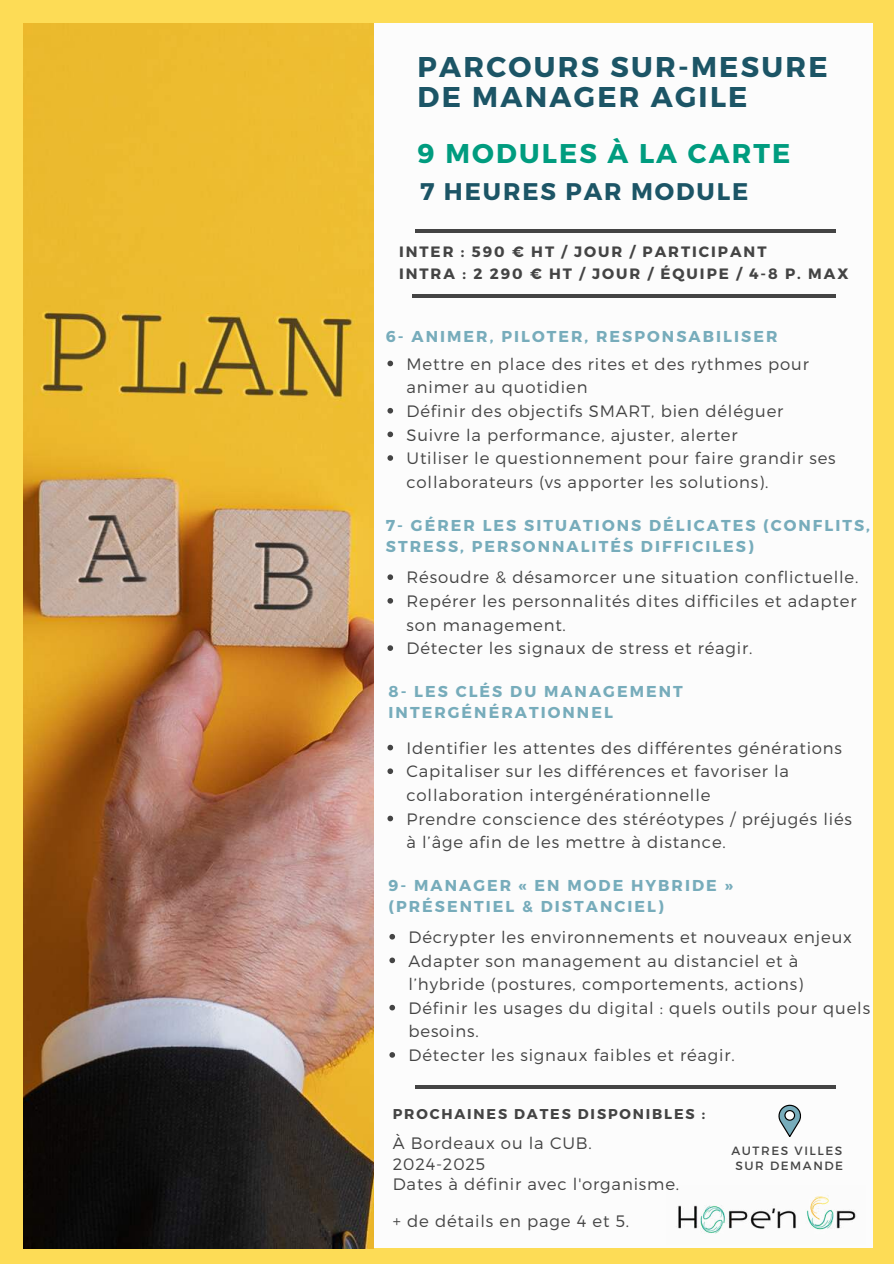
<style>
.page{position:relative;width:894px;height:1264px;background:#fff}
.page>*{position:absolute;margin:0;border:0;box-sizing:border-box;transform-origin:0 0}
.t1{font:700 28.5px/29.2px "Montserrat";letter-spacing:.08em;color:#1c5566}
.t2{font:700 27px "Montserrat";letter-spacing:.08em;color:#009c7f}
.t3{font:700 24px "Montserrat";letter-spacing:.08em;color:#1c5566}
.t4{font:300 16.5px/23.7px "Montserrat";letter-spacing:.05em;color:#444}
.t5{font:700 15.75px/21.3px "Montserrat";letter-spacing:.13em;color:#77acbb}
.t6{font:700 15px/22.5px "Montserrat";letter-spacing:.13em;color:#444}
.t7{font:700 14.25px "Montserrat";letter-spacing:.13em;color:#444}
.t8{font:12px/15.8px "Montserrat";letter-spacing:.13em;color:#444;text-align:center}
</style>
<div class="page">
<div style="left:0;top:0;width:893px;height:1263px;background:#fddc56"></div>
<div style="left:374px;top:24px;width:498px;height:1224px;background:#fcfcfc"></div>
<img style="left:23px;top:24px;width:350px;height:1224px">
<hr style="left:415px;top:229px;width:420px;height:3px;background:#444">
<hr style="left:411px;top:294px;width:424px;height:4px;background:#444">
<hr style="left:415px;top:1085px;width:420px;height:3px;background:#444">
<svg style="left:778px;top:1104px;width:23px;height:32px"></svg>
<svg style="left:387px;top:744px;width:6px;height:6px"></svg>
<svg style="left:387px;top:768px;width:6px;height:6px"></svg>
<svg style="left:387px;top:815px;width:6px;height:6px"></svg>
<svg style="left:387px;top:360px;width:6px;height:6px"></svg>
<svg style="left:387px;top:408px;width:6px;height:5px"></svg>
<svg style="left:387px;top:431px;width:6px;height:6px"></svg>
<svg style="left:387px;top:455px;width:6px;height:6px"></svg>
<img style="left:678px;top:1196px;width:178px;height:38px">
<svg style="left:387px;top:574px;width:6px;height:6px"></svg>
<svg style="left:387px;top:598px;width:6px;height:5px"></svg>
<svg style="left:387px;top:645px;width:6px;height:6px"></svg>
<svg style="left:389px;top:934px;width:6px;height:5px"></svg>
<svg style="left:389px;top:957px;width:6px;height:6px"></svg>
<svg style="left:389px;top:1004px;width:6px;height:6px"></svg>
<svg style="left:389px;top:1052px;width:6px;height:5px"></svg>
<h1 class="t1" style="left:417px;top:53px;width:411px">PARCOURS SUR-MESURE<br>DE MANAGER AGILE</h1>
<h2 class="t2" style="left:417px;top:137px;width:374px">9 MODULES À LA CARTE</h2>
<h3 class="t3" style="left:420px;top:177px;width:330px">7 HEURES PAR MODULE</h3>
<p class="t6" style="left:399px;top:240px;width:450px">INTER : 590 € HT / JOUR / PARTICIPANT<br>INTRA : 2 290 € HT / JOUR / ÉQUIPE / 4-8 P. MAX</p>
<p class="t5" style="left:386px;top:325px;width:393px">6- ANIMER, PILOTER, RESPONSABILISER</p>
<p class="t4" style="left:406px;top:351px;width:430px">Mettre en place des rites et des rythmes pour animer au quotidien<br>Définir des objectifs SMART, bien déléguer Suivre la performance, ajuster, alerter<br>Utiliser le questionnement pour faire grandir ses collaborateurs (vs apporter les solutions).</p>
<p class="t5" style="left:386px;top:514px;width:485px">7- GÉRER LES SITUATIONS DÉLICATES (CONFLITS,<br>STRESS, PERSONNALITÉS DIFFICILES)</p>
<p class="t4" style="left:406px;top:565px;width:453px">Résoudre &amp; désamorcer une situation conflictuelle.<br>Repérer les personnalités dites difficiles et adapter son management.<br>Détecter les signaux de stress et réagir.</p>
<p class="t5" style="left:388px;top:680px;width:296px">8- LES CLÉS DU MANAGEMENT<br>INTERGÉNÉRATIONNEL</p>
<p class="t4" style="left:406px;top:735px;width:447px">Identifier les attentes des différentes générations Capitaliser sur les différences et favoriser la collaboration intergénérationnelle<br>Prendre conscience des stéréotypes / préjugés liés à l’âge afin de les mettre à distance.</p>
<p class="t5" style="left:388px;top:874px;width:345px">9- MANAGER « EN MODE HYBRIDE » (PRÉSENTIEL &amp; DISTANCIEL)</p>
<p class="t4" style="left:408px;top:924px;width:463px">Décrypter les environnements et nouveaux enjeux Adapter son management au distanciel et à l’hybride (postures, comportements, actions)<br>Définir les usages du digital : quels outils pour quels besoins.<br>Détecter les signaux faibles et réagir.</p>
<p class="t7" style="left:392px;top:1105px;width:314px">PROCHAINES DATES DISPONIBLES :</p>
<p class="t4" style="left:392px;top:1132px;width:288px;line-height:20.2px">À Bordeaux ou la CUB.<br>2024-2025<br>Dates à définir avec l'organisme.</p>
<p class="t4" style="left:392px;top:1208px;width:238px">+ de détails en page 4 et 5.</p>
<p class="t8" style="left:731px;top:1142px;width:113px">AUTRES VILLES<br>SUR DEMANDE</p>
</div>
